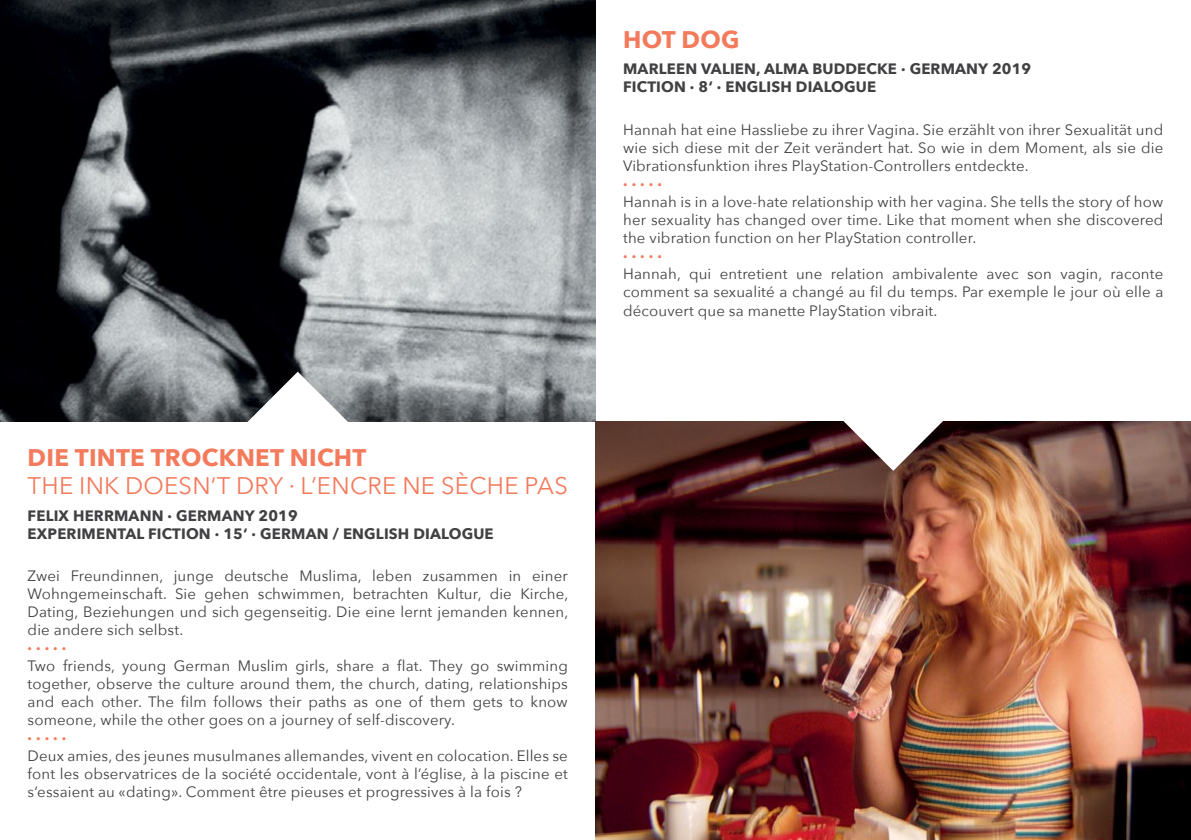
<style>
.page{position:relative;width:1191px;height:840px;background:#fff}
.page>*{position:absolute;margin:0;border:0;box-sizing:border-box;transform-origin:0 0}
.t1{font:24px "Avenir Next";letter-spacing:.01em;color:#f47a5c}
.t2{font:700 24px "Avenir Next";letter-spacing:.01em;color:#f47a5c}
.t3{font:15px/18px "Avenir Next";letter-spacing:.01em;color:#414042;text-align:justify}
.t4{font:700 15px/18px "Avenir Next";letter-spacing:.01em;color:#414042}
.t5{font:700 15px "Avenir Next";color:#f47a5c}
</style>
<div class="page">
<img style="left:0;top:0;width:595px;height:421px">
<svg style="left:247px;top:371px;width:102px;height:51px"></svg>
<img style="left:595px;top:421px;width:596px;height:418px">
<svg style="left:842px;top:421px;width:102px;height:49px"></svg>
<h1 class="t2" style="left:28px;top:437px;width:340px">DIE TINTE TROCKNET NICHT</h1>
<h1 class="t1" style="left:28px;top:465px;width:542px">THE INK DOESN‘T DRY · L’ENCRE NE SÈCHE PAS</h1>
<p class="t4" style="left:28px;top:505px;width:467px">FELIX HERRMANN ∙ GERMANY 2019<br>EXPERIMENTAL FICTION ∙ 15‘ ∙ GERMAN / ENGLISH DIALOGUE</p>
<p class="t3" style="left:28px;top:565px;width:542px">Zwei Freundinnen, junge deutsche Muslima, leben zusammen in einer Wohngemeinschaft. Sie gehen schwimmen, betrachten Kultur, die Kirche, Dating, Beziehungen und sich gegenseitig. Die eine lernt jemanden kennen, die andere sich selbst.</p>
<p class="t5" style="left:28px;top:634px;width:40px">∙ ∙ ∙ ∙ ∙</p>
<p class="t3" style="left:28px;top:655px;width:542px">Two friends, young German Muslim girls, share a flat. They go swimming together, observe the culture around them, the church, dating, relationships and each other. The film follows their paths as one of them gets to know someone, while the other goes on a journey of self-discovery.</p>
<p class="t5" style="left:28px;top:724px;width:40px">∙ ∙ ∙ ∙ ∙</p>
<p class="t3" style="left:28px;top:745px;width:542px">Deux amies, des jeunes musulmanes allemandes, vivent en colocation. Elles se font les observatrices de la société occidentale, vont à l’église, à la piscine et s‘essaient au «dating». Comment être pieuses et progressives à la fois ?</p>
<h1 class="t2" style="left:623px;top:19px;width:118px">HOT DOG</h1>
<p class="t4" style="left:623px;top:60px;width:409px">MARLEEN VALIEN, ALMA BUDDECKE ∙ GERMANY 2019<br>FICTION ∙ 8‘ ∙ ENGLISH DIALOGUE</p>
<p class="t3" style="left:623px;top:120px;width:542px">Hannah hat eine Hassliebe zu ihrer Vagina. Sie erzählt von ihrer Sexualität und wie sich diese mit der Zeit verändert hat. So wie in dem Moment, als sie die Vibrationsfunktion ihres PlayStation-Controllers entdeckte.</p>
<p class="t5" style="left:623px;top:170px;width:40px">∙ ∙ ∙ ∙ ∙</p>
<p class="t3" style="left:623px;top:192px;width:542px">Hannah is in a love-hate relationship with her vagina. She tells the story of how her sexuality has changed over time. Like that moment when she discovered the vibration function on her PlayStation controller.</p>
<p class="t5" style="left:623px;top:242px;width:40px">∙ ∙ ∙ ∙ ∙</p>
<p class="t3" style="left:623px;top:263px;width:542px;line-height:18.6px">Hannah, qui entretient une relation ambivalente avec son vagin, raconte comment sa sexualité a changé au fil du temps. Par exemple le jour où elle a découvert que sa manette PlayStation vibrait.</p>
</div>
